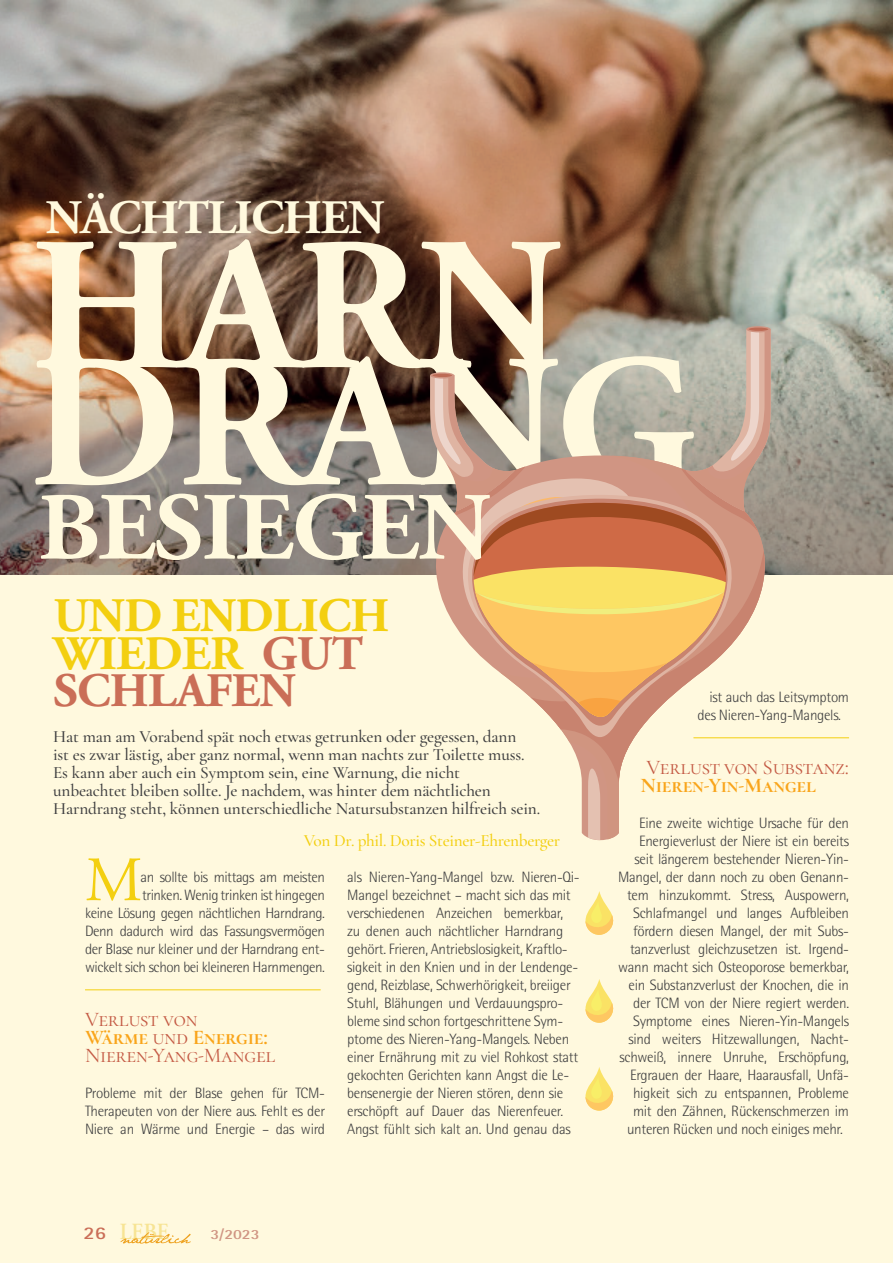
<style>
.page{position:relative;width:893px;height:1263px;background:#fff9de}
.page>*{position:absolute;margin:0;border:0;box-sizing:border-box;transform-origin:0 0}
.t1{font:700 189px "Adobe Garamond Pro";letter-spacing:-.015em;color:#fff9de}
.fließtext{font:700 96px "Adobe Garamond Pro";letter-spacing:-.015em;color:#fff9de}
.t2{font:63px "Adobe Garamond Pro";color:#f3cf10}
.t3{font:700 48px "Adobe Garamond Pro";letter-spacing:-.015em;color:#f3cf10}
.fließtext-2{font:700 48px "Adobe Garamond Pro";letter-spacing:-.03em;color:#fff9de}
.t4{font:700 48px "Adobe Garamond Pro";letter-spacing:-.015em;color:#ca6e57}
.t5{font:600 23.1px "Adobe Garamond Pro";color:#f7e494;scale:.91 1}
.fließtext-3{font:21px/18px "Cormorant Garamond";letter-spacing:-.01em;color:#c45a44}
.t6{font:500 17.25px/18px "Cormorant Garamond";letter-spacing:-.01em;color:#3e3e3f}
.fließtext-4{font:500 17.25px "Cormorant Garamond";letter-spacing:-.02em;color:#f3cf10}
.fließtext-5{font:300 15px/18px "Rotis Semi Sans Std";letter-spacing:-.02em;color:#3e3e3f}
.t7{font:700 14.1px "Rotis Semi Sans Std";color:#d09583;scale:1.18 1}
.s1{color:#ca6e57}
.s2{font-weight:700;color:#f9a51b}
.s3{font-family:"Rotis Sans Serif Std";font-weight:700;font-size:17.85px;color:#ca6e57}
</style>
<div class="page">
<hr style="left:693px;top:737px;width:156px;height:1px;background:#f3cf10">
<svg style="left:120px;top:1232px;width:71px;height:12px"></svg>
<hr style="left:85px;top:989px;width:236px;height:1px;background:#f3cf10">
<img style="left:0;top:0;width:893px;height:574px">
<svg style="left:430px;top:325px;width:341px;height:515px"></svg>
<svg style="left:585px;top:891px;width:29px;height:44px"></svg>
<svg style="left:585px;top:979px;width:29px;height:44px"></svg>
<svg style="left:585px;top:1067px;width:29px;height:43px"></svg>
<p class="fließtext-2" style="left:46px;top:189px;width:340px">NÄCHTLICHEN</p>
<p class="t1" style="left:30px;top:197px;width:532px">HARN</p>
<p class="t1" style="left:30px;top:314px;width:666px">DRANG</p>
<p class="fließtext" style="left:38px;top:472px;width:453px">BESIEGEN</p>
<p class="t3" style="left:53px;top:588px;width:338px">UND ENDLICH</p>
<p class="t3" style="left:53px;top:625px;width:311px">WIEDER <span class="s1">GUT</span></p>
<p class="t4" style="left:53px;top:663px;width:244px">SCHLAFEN</p>
<p class="t6" style="left:53px;top:727px;width:473px">Hat man am Vorabend spät noch etwas getrunken oder gegessen, dann ist es zwar lästig, aber ganz normal, wenn man nachts zur Toilette muss.<br>Es kann aber auch ein Symptom sein, eine Warnung, die nicht</p>
<p class="t6" style="left:53px;top:781px;width:439px">unbeachtet bleiben sollte. Je nachdem, was hinter dem nächtlichen</p>
<p class="t6" style="left:53px;top:799px;width:488px">Harndrang steht, können unterschiedliche Natursubstanzen hilfreich sein.</p>
<p class="fließtext-4" style="left:304px;top:830px;width:258px">Von Dr. phil. Doris Steiner-Ehrenberger</p>
<p class="t2" style="left:85px;top:842px;width:59px">M</p>
<p class="fließtext-5" style="left:85px;top:868px;width:242px;text-align:right">an sollte bis mittags am meisten<br>trinken. Wenig trinken ist hingegen<br>keine Lösung gegen nächtlichen Harndrang.<br>Denn dadurch wird das Fassungsvermögen der Blase nur kleiner und der Harndrang ent&shy;wickelt sich schon bei kleineren Harnmengen.</p>
<p class="fließtext-3" style="left:85px;top:1010px;width:114px">Verlust von</p>
<p class="fließtext-3" style="left:85px;top:1028px;width:192px"><span class="s2">Wärme</span> und <span class="s2">Energie:<br></span>Nieren-Yang-Mangel</p>
<p class="fließtext-5" style="left:85px;top:1084px;width:242px;text-align:justify">Probleme mit der Blase gehen für TCM-Therapeuten von der Niere aus. Fehlt es der Niere an Wärme und Energie – das wird</p>
<p class="fließtext-5" style="left:347px;top:868px;width:234px">als Nieren-Yang-Mangel bzw. Nieren-Qi-Mangel bezeichnet – macht sich das mit verschiedenen Anzeichen bemerkbar, zu denen auch nächtlicher Harndrang gehört. Frieren, Antriebslosigkeit, Kraftlo&shy;sigkeit in den Knien und in der Lendenge&shy;gend, Reizblase, Schwerhörigkeit, breiiger Stuhl, Blähungen und Verdauungspro&shy;bleme sind schon fortgeschrittene Sym&shy;ptome des Nieren-Yang-Mangels. Neben einer Ernährung mit zu viel Rohkost statt gekochten Gerichten kann Angst die Le&shy;bensenergie der Nieren stören, denn sie erschöpft auf Dauer das Nierenfeuer.<br>Angst fühlt sich kalt an. Und genau das</p>
<p class="t5" style="left:83px;top:1218px;width:96px"><span class="s3">26</span> LEBE</p>
<p class="t7" style="left:210px;top:1225px;width:43px">3/2023</p>
<p class="fließtext-5" style="left:698px;top:688px;width:153px;text-indent:12px">ist auch das Leitsymptom des Nieren-Yang-Mangels.</p>
<p class="fließtext-3" style="left:641px;top:758px;width:210px">Verlust von Substanz:<br><span class="s2">Nieren-Yin-Mangel</span></p>
<p class="fließtext-5" style="left:639px;top:814px;width:211px">Eine zweite wichtige Ursache für den</p>
<p class="fließtext-5" style="left:639px;top:832px;width:211px">Energieverlust der Niere ist ein bereits</p>
<p class="fließtext-5" style="left:635px;top:850px;width:216px">seit längerem bestehender Nieren-Yin-</p>
<p class="fließtext-5" style="left:618px;top:868px;width:233px">Mangel, der dann noch zu oben Genann-</p>
<p class="fließtext-5" style="left:627px;top:886px;width:223px">tem hinzukommt. Stress, Auspowern,</p>
<p class="fließtext-5" style="left:633px;top:904px;width:218px">Schlafmangel und langes Aufbleiben</p>
<p class="fließtext-5" style="left:633px;top:922px;width:218px">fördern diesen Mangel, der mit Subs-</p>
<p class="fließtext-5" style="left:630px;top:940px;width:221px">tanzverlust gleichzusetzen ist. Irgend-</p>
<p class="fließtext-5" style="left:618px;top:958px;width:232px">wann macht sich Osteoporose bemerkbar,</p>
<p class="fließtext-5" style="left:629px;top:976px;width:222px">ein Substanzverlust der Knochen, die in</p>
<p class="fließtext-5" style="left:633px;top:994px;width:218px">der TCM von der Niere regiert werden.</p>
<p class="fließtext-5" style="left:633px;top:1012px;width:217px">Symptome eines Nieren-Yin-Mangels</p>
<p class="fließtext-5" style="left:629px;top:1030px;width:222px">sind weiters Hitzewallungen, Nacht-</p>
<p class="fließtext-5" style="left:620px;top:1048px;width:231px">schweiß, innere Unruhe, Erschöpfung,</p>
<p class="fließtext-5" style="left:630px;top:1066px;width:221px">Ergrauen der Haare, Haarausfall, Unfä-</p>
<p class="fließtext-5" style="left:633px;top:1084px;width:218px">higkeit sich zu entspannen, Probleme</p>
<p class="fließtext-5" style="left:633px;top:1102px;width:217px">mit den Zähnen, Rückenschmerzen im</p>
<p class="fließtext-5" style="left:627px;top:1120px;width:217px">unteren Rücken und noch einiges mehr.</p>
</div>
